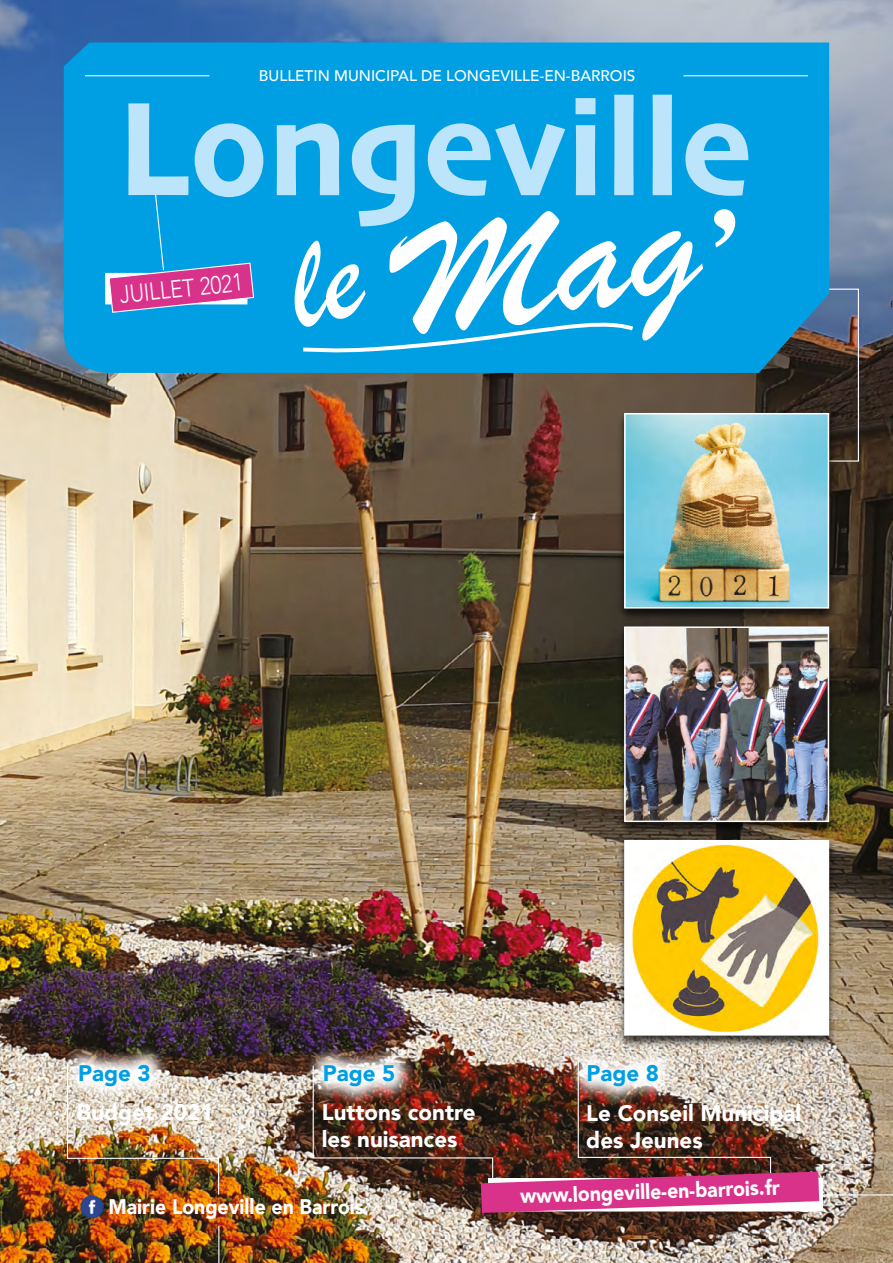
<style>
.page{position:relative;width:893px;height:1263px;background:#fff}
.page>*{position:absolute;margin:0;border:0;box-sizing:border-box;transform-origin:0 0}
.t1{font:167.7px "Brush Script";color:#fff;scale:1.1 1}
.t2{font:140.4px "Skia";color:#bce4fa;scale:.92 1}
.t3{font:300 24.75px "Avenir";color:#fff;scale:.85 1}
.t4{font:900 22.5px/27px "Avenir";color:#fff}
.t5{font:900 22.5px "Avenir";color:#009fe3}
.t6{font:900 21.15px "Avenir";color:#fff;scale:.92 1}
.t7{font:500 15.3px "Avenir";color:#fff}
</style>
<div class="page">
<img style="left:0;top:0;width:893px;height:1263px">
<svg style="left:59px;top:1045px;width:111px;height:60px;background:#6d6054"></svg>
<img style="left:66px;top:1062px;width:154px;height:134px">
<hr style="left:673px;top:1194px;width:220px;height:1px;background:#fff">
<hr style="left:218px;top:1226px;width:1px;height:37px;background:#fff">
<img style="left:312px;top:1057px;width:507px;height:156px">
<img style="left:80px;top:1194px;width:24px;height:25px">
<div style="left:617px;top:838px;width:219px;height:210px;background:#000;opacity:.75"></div>
<img style="left:627px;top:843px;width:199px;height:189px">
<div style="left:617px;top:625px;width:219px;height:209px;background:#000;opacity:.75"></div>
<img style="left:627px;top:629px;width:199px;height:190px">
<div style="left:624px;top:626px;width:205px;height:196px;border:2px solid #fff"></div>
<div style="left:617px;top:411px;width:219px;height:210px;background:#000;opacity:.75"></div>
<img style="left:627px;top:462px;width:199px;height:143px">
<div style="left:624px;top:413px;width:205px;height:195px;border:2px solid #fff"></div>
<img style="left:304px;top:1045px;width:111px;height:60px">
<img style="left:568px;top:1045px;width:110px;height:60px">
<div style="left:64px;top:43px;width:765px;height:330px;background:#009fe3"></div>
<div style="left:105px;top:273px;width:142px;height:31px;background:#fff;border:1px solid #fff"></div>
<svg style="left:108px;top:192px;width:147px;height:121px;background:#4486cc"></svg>
<hr style="left:85px;top:75px;width:124px;height:1px;background:#fff">
<hr style="left:683px;top:75px;width:125px;height:1px;background:#fff">
<svg style="left:281px;top:240px;width:578px;height:222px;background:#3284a4"></svg>
<p class="t7" style="left:259px;top:63px;width:378px">BULLETIN MUNICIPAL DE LONGEVILLE-EN-BARROIS</p>
<h2 class="t2" style="left:117px;top:65px;width:692px">Longeville</h2>
<h1 class="t1" style="left:383px;top:176px;width:310px;rotate:-9deg">Mag<sub>’</sub></h1>
<p class="t3" style="left:118px;top:280px;width:147px;rotate:-6deg">JUILLET 2021</p>
<p class="t5" style="left:78px;top:1053px;width:74px">Page 3</p>
<p class="t4" style="left:77px;top:1098px;width:138px">Budget 2021</p>
<p class="t4" style="left:322px;top:1097px;width:155px">Luttons contre les nuisances</p>
<p class="t4" style="left:586px;top:1099px;width:216px">Le Conseil Municipal des Jeunes</p>
<p class="t6" style="left:520px;top:1178px;width:284px;rotate:-2deg">www.longeville-en-barrois.fr</p>
<p class="t5" style="left:323px;top:1053px;width:74px">Page 5</p>
<p class="t5" style="left:586px;top:1053px;width:74px">Page 8</p>
<p class="t6" style="left:108px;top:1188px;width:279px">Mairie Longeville en Barrois</p>
</div>
